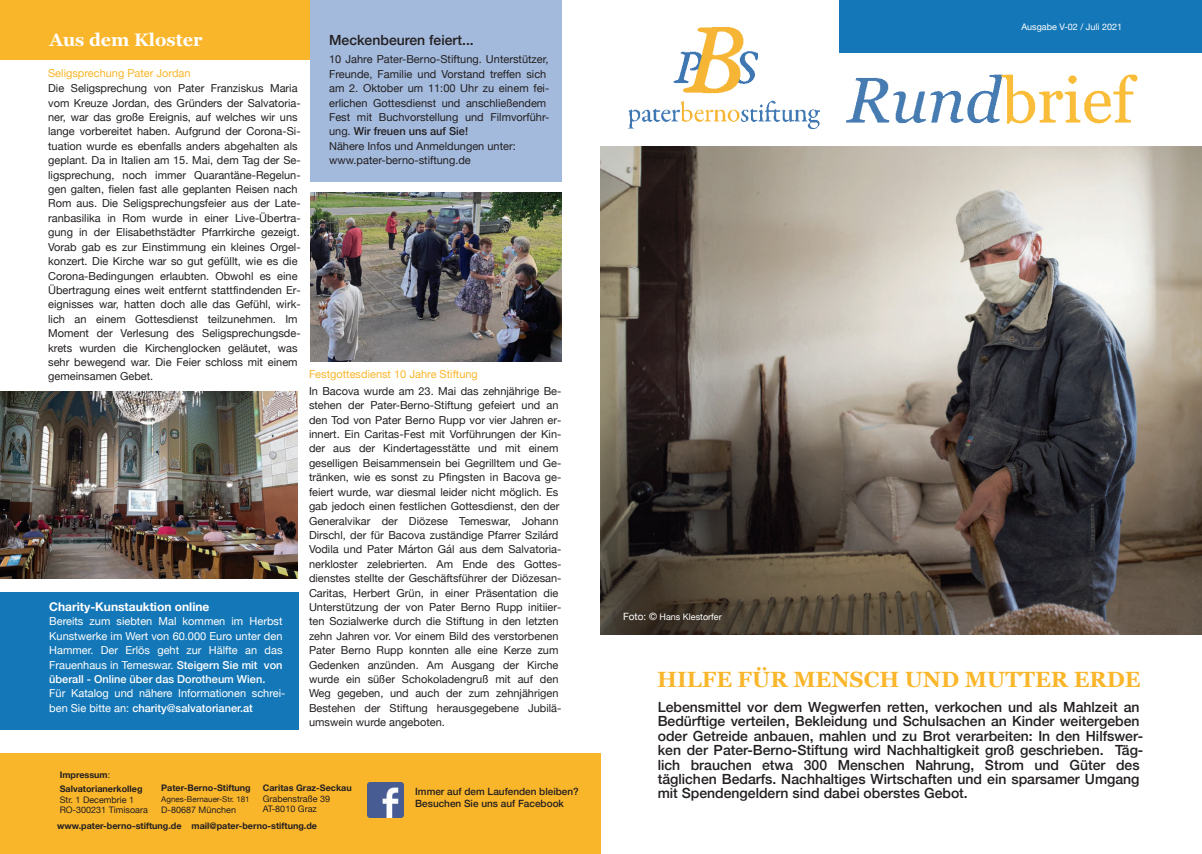
<style>
.page{position:relative;width:1202px;height:854px;background:#fff}
.page>*{position:absolute;margin:0;border:0;box-sizing:border-box;transform-origin:0 0}
.t1{font:700 22px "Georgia";color:#fab62b}
.t2{font:700 18px "Georgia";color:#fff}
.t3{font:500 14px/14.4px "Helvetica Neue";color:#231f20}
.t4{font:700 12px "Helvetica Neue";color:#fff}
.t5{font:11px/14.4px "Helvetica Neue";color:#231f20}
.t6{font:11px/14.4px "Helvetica Neue";color:#fff;text-align:justify}
.t7{font:11px "Helvetica Neue";color:#fab62b}
.t8{font:500 10px/12.2px "Helvetica Neue";color:#231f20}
.t9{font:700 9px/14px "Helvetica Neue";color:#231f20}
.t10{font:9px/10.7px "Helvetica Neue";color:#231f20}
.t11{font:9px "Helvetica Neue";color:#fff}
.t12{font:8px "Helvetica Neue";color:#231f20}
.s1{font-weight:500}
.s2{font-weight:400}
.s3{font-size:10px}
</style>
<div class="page">
<div style="left:840px;top:0;width:362px;height:52px;background:#1477b7"></div>
<div style="left:0;top:0;width:318px;height:60px;background:#fab62b"></div>
<div style="left:0;top:753px;width:601px;height:100px;background:#fab62b"></div>
<img style="left:601px;top:146px;width:601px;height:488px">
<img style="left:629px;top:27px;width:190px;height:101px">
<img style="left:829px;top:74px;width:312px;height:75px">
<div style="left:310px;top:0;width:252px;height:182px;background:#a3badd"></div>
<div style="left:0;top:591px;width:299px;height:137px;background:#1477b7"></div>
<img style="left:368px;top:782px;width:35px;height:35px">
<img style="left:0;top:391px;width:298px;height:187px">
<img style="left:310px;top:192px;width:252px;height:169px">
<h2 class="t2" style="left:49px;top:29px;width:155px">Aus dem Kloster</h2>
<p class="t7" style="left:48px;top:66px;width:144px">Seligsprechung Pater Jordan</p>
<p class="t5" style="left:48px;top:81px;width:254px">Die Seligsprechung von Pater Franziskus Maria vom Kreuze Jordan, des Gründers der Salvatoria&shy;ner, war das große Ereignis, auf welches wir uns lange vorbereitet haben. Aufgrund der Corona-Si&shy;tuation wurde es ebenfalls anders abgehalten als geplant. Da in Italien am 15. Mai, dem Tag der Se&shy;ligsprechung, noch immer Quarantäne-Regelun&shy;gen galten, fielen fast alle geplanten Reisen nach Rom aus. Die Seligsprechungsfeier aus der Late&shy;ranbasilika in Rom wurde in einer Live-Übertra&shy;gung in der Elisabethstädter Pfarrkirche gezeigt.<br>Vorab gab es zur Einstimmung ein kleines Orgel&shy;konzert. Die Kirche war so gut gefüllt, wie es die Corona-Bedingungen erlaubten. Obwohl es eine Übertragung eines weit entfernt stattfindenden Er&shy;eignisses war, hatten doch alle das Gefühl, wirk&shy;lich an einem Gottesdienst teilzunehmen. Im Moment der Verlesung des Seligsprechungsde&shy;krets wurden die Kirchenglocken geläutet, was sehr bewegend war. Die Feier schloss mit einem gemeinsamen Gebet.</p>
<p class="t4" style="left:49px;top:599px;width:162px">Charity-Kunstauktion online</p>
<p class="t6" style="left:49px;top:614px;width:235px">Bereits zum siebten Mal kommen im Herbst Kunstwerke im Wert von 60.000 Euro unter den Hammer. Der Erlös geht zur Hälfte an das Frauenhaus in Temeswar. <span class="s1">Steigern Sie mit von überall - Online über das Dorotheum Wien.</span></p>
<p class="t6" style="left:49px;top:686px;width:238px">Für Katalog und nähere Informationen schrei&shy;ben Sie bitte an: <span class="s1">charity@salvatorianer.at</span></p>
<p class="t3" style="left:329px;top:33px;width:146px">Meckenbeuren feiert...</p>
<p class="t5" style="left:329px;top:52px;width:222px">10 Jahre Pater-Berno-Stiftung. Unterstützer, Freunde, Familie und Vorstand treffen sich am 2. Oktober um 11:00 Uhr zu einem fei&shy;erlichen Gottesdienst und anschließendem Fest mit Buchvorstellung und Filmvorführ&shy;ung. <span class="s1">Wir freuen uns auf Sie!<br></span>Nähere Infos und Anmeldungen unter: www.pater-berno-stiftung.de</p>
<p class="t7" style="left:309px;top:367px;width:170px">Festgottesdienst 10 Jahre Stiftung</p>
<p class="t5" style="left:309px;top:383px;width:254px">In Bacova wurde am 23. Mai das zehnjährige Be&shy;stehen der Pater-Berno-Stiftung gefeiert und an den Tod von Pater Berno Rupp vor vier Jahren er&shy;innert. Ein Caritas-Fest mit Vorführungen der Kin&shy;der aus der Kindertagesstätte und mit einem geselligen Beisammensein bei Gegrilltem und Ge&shy;tränken, wie es sonst zu Pfingsten in Bacova ge&shy;feiert wurde, war diesmal leider nicht möglich. Es gab jedoch einen festlichen Gottesdienst, den der Generalvikar der Diözese Temeswar, Johann Dirschl, der für Bacova zuständige Pfarrer Szilárd Vodila und Pater Márton Gál aus dem Salvatoria&shy;nerkloster zelebrierten. Am Ende des Gottes&shy;dienstes stellte der Geschäftsführer der Diözesan-Caritas, Herbert Grün, in einer Präsentation die Unterstützung der von Pater Berno Rupp initiier&shy;ten Sozialwerke durch die Stiftung in den letzten zehn Jahren vor. Vor einem Bild des verstorbenen Pater Berno Rupp konnten alle eine Kerze zum Gedenken anzünden. Am Ausgang der Kirche wurde ein süßer Schokoladengruß mit auf den Weg gegeben, und auch der zum zehnjährigen Bestehen der Stiftung herausgegebene Jubilä&shy;umswein wurde angeboten.</p>
<p class="t9" style="left:60px;top:767px;width:84px">Impressum<span class="s2">:<br></span>Salvatorianerkolleg</p>
<p class="t10" style="left:60px;top:793px;width:90px">Str. 1 Decembrie 1<br>RO-300231 Timisoara</p>
<p class="t9" style="left:161px;top:780px;width:91px">Pater-Berno-Stiftung</p>
<p class="t12" style="left:161px;top:794px;width:90px">Agnes-Bernauer-Str. 181</p>
<p class="t10" style="left:161px;top:804px;width:76px">D-80687 München</p>
<p class="t9" style="left:263px;top:780px;width:91px">Caritas Graz-Seckau</p>
<p class="t10" style="left:263px;top:792px;width:69px">Grabenstraße 39<br>AT-8010 Graz</p>
<p class="t9" style="left:57px;top:817px;width:261px">www.pater-berno-stiftung.de mail@pater-berno-stiftung.de</p>
<p class="t8" style="left:415px;top:784px;width:165px">Immer auf dem Laufenden bleiben?<br>Besuchen Sie uns auf Facebook</p>
<p class="t11" style="left:623px;top:611px;width:100px"><span class="s3">Foto: ©</span> Hans Klestorfer</p>
<p class="t11" style="left:1021px;top:22px;width:102px">Ausgabe V-02 / Juli 2021</p>
<h1 class="t1" style="left:657px;top:666px;width:485px">HILFE FÜR MENSCH UND MUTTER ERDE</h1>
<p class="t3" style="left:658px;top:699px;width:487px">Lebensmittel vor dem Wegwerfen retten, verkochen und als Mahlzeit an Bedürftige verteilen, Bekleidung und Schulsachen an Kinder weitergeben oder Getreide anbauen, mahlen und zu Brot verarbeiten: In den Hilfswer&shy;ken der Pater-Berno-Stiftung wird Nachhaltigkeit groß geschrieben. Täg&shy;lich brauchen etwa 300 Menschen Nahrung, Strom und Güter des täglichen Bedarfs. Nachhaltiges Wirtschaften und ein sparsamer Umgang mit Spendengeldern sind dabei oberstes Gebot.</p>
</div>
